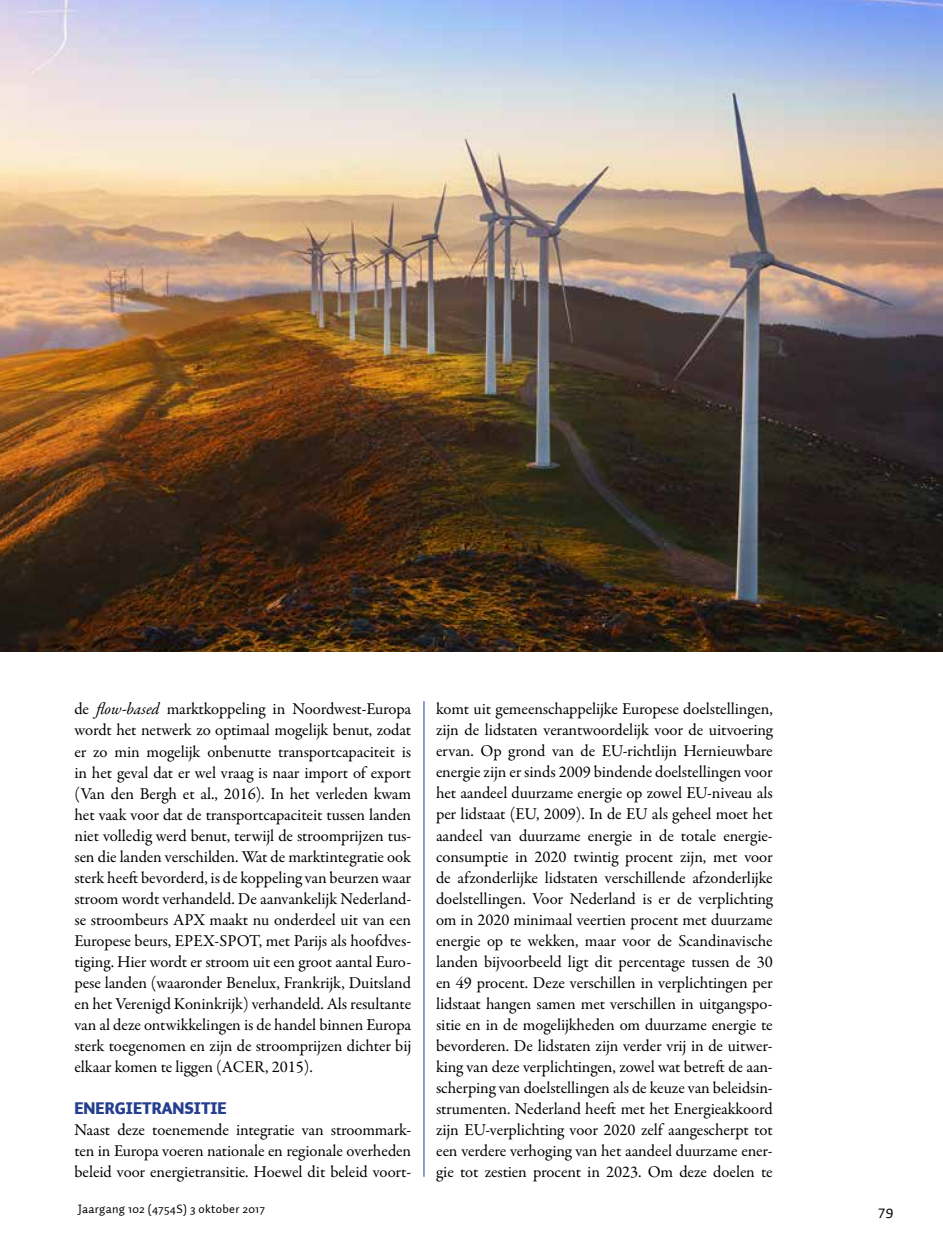
<style>
.page{position:relative;width:943px;height:1241px;background:#fff}
.page>*{position:absolute;margin:0;border:0;box-sizing:border-box;transform-origin:0 0}
.t1{font:16.62px/21px "Garamond Premr Pro";letter-spacing:-.005em;color:#000;text-align:justify}
.t2{font:900 16.62px "Auto 1";color:#243e90}
.t3{font:15.75px "Auto 1";color:#000}
.t4{font:12.25px "Auto 1";letter-spacing:.025em;color:#000}
.s1{font-style:italic}
</style>
<div class="page">
<img style="left:0;top:0;width:943px;height:651px">
<hr style="left:423px;top:701px;width:1px;height:475px;background:#243e90">
<p class="t1" style="left:74px;top:699px;width:338px">de <span class="s1">flow-based</span> marktkoppeling in Noordwest-Europa wordt het netwerk zo optimaal mogelijk benut, zodat er zo min mogelijk onbenutte transportcapaciteit is in het geval dat er wel vraag is naar import of export (Van den Bergh et al., 2016). In het verleden kwam het vaak voor dat de transportcapaciteit tussen landen niet volledig werd benut, terwijl de stroomprijzen tus&shy;sen die landen verschilden. Wat de marktintegratie ook sterk heeft bevorderd, is de koppeling van beurzen waar stroom wordt verhandeld. De aanvankelijk Nederland&shy;se stroombeurs APX maakt nu onderdeel uit van een Europese beurs, EPEX-SPOT, met Parijs als hoofdves&shy;tiging. Hier wordt er stroom uit een groot aantal Euro&shy;pese landen (waaronder Benelux, Frankrijk, Duitsland en het Verenigd Koninkrijk) verhandeld. Als resultante van al deze ontwikkelingen is de handel binnen Europa sterk toegenomen en zijn de stroomprijzen dichter bij elkaar komen te liggen (ACER, 2015).</p>
<p class="t2" style="left:74px;top:1096px;width:154px">ENERGIETRANSITIE</p>
<p class="t1" style="left:74px;top:1119px;width:338px">Naast deze toenemende integratie van stroommark&shy;ten in Europa voeren nationale en regionale overheden beleid voor energietransitie. Hoewel dit beleid voort-</p>
<p class="t1" style="left:436px;top:699px;width:338px">komt uit gemeenschappelijke Europese doelstellingen, zijn de lidstaten verantwoordelijk voor de uitvoering ervan. Op grond van de EU-richtlijn Hernieuwbare energie zijn er sinds 2009 bindende doelstellingen voor het aandeel duurzame energie op zowel EU-niveau als per lidstaat (EU, 2009). In de EU als geheel moet het aandeel van duurzame energie in de totale energie&shy;consumptie in 2020 twintig procent zijn, met voor de afzonderlijke lidstaten verschillende afzonderlijke doelstellingen. Voor Nederland is er de verplichting om in 2020 minimaal veertien procent met duurzame energie op te wekken, maar voor de Scandinavische landen bijvoorbeeld ligt dit percentage tussen de 30 en 49 procent. Deze verschillen in verplichtingen per lidstaat hangen samen met verschillen in uitgangspo&shy;sitie en in de mogelijkheden om duurzame energie te bevorderen. De lidstaten zijn verder vrij in de uitwer&shy;king van deze verplichtingen, zowel wat betreft de aan&shy;scherping van doelstellingen als de keuze van beleidsin&shy;strumenten. Nederland heeft met het Energieakkoord zijn EU-verplichting voor 2020 zelf aangescherpt tot een verdere verhoging van het aandeel duurzame ener&shy;gie tot zestien procent in 2023. Om deze doelen te</p>
<p class="t4" style="left:78px;top:1201px;width:189px">Jaargang 102 (4754S) 3 oktober 2017</p>
<p class="t3" style="left:878px;top:1200px;width:17px">79</p>
</div>
